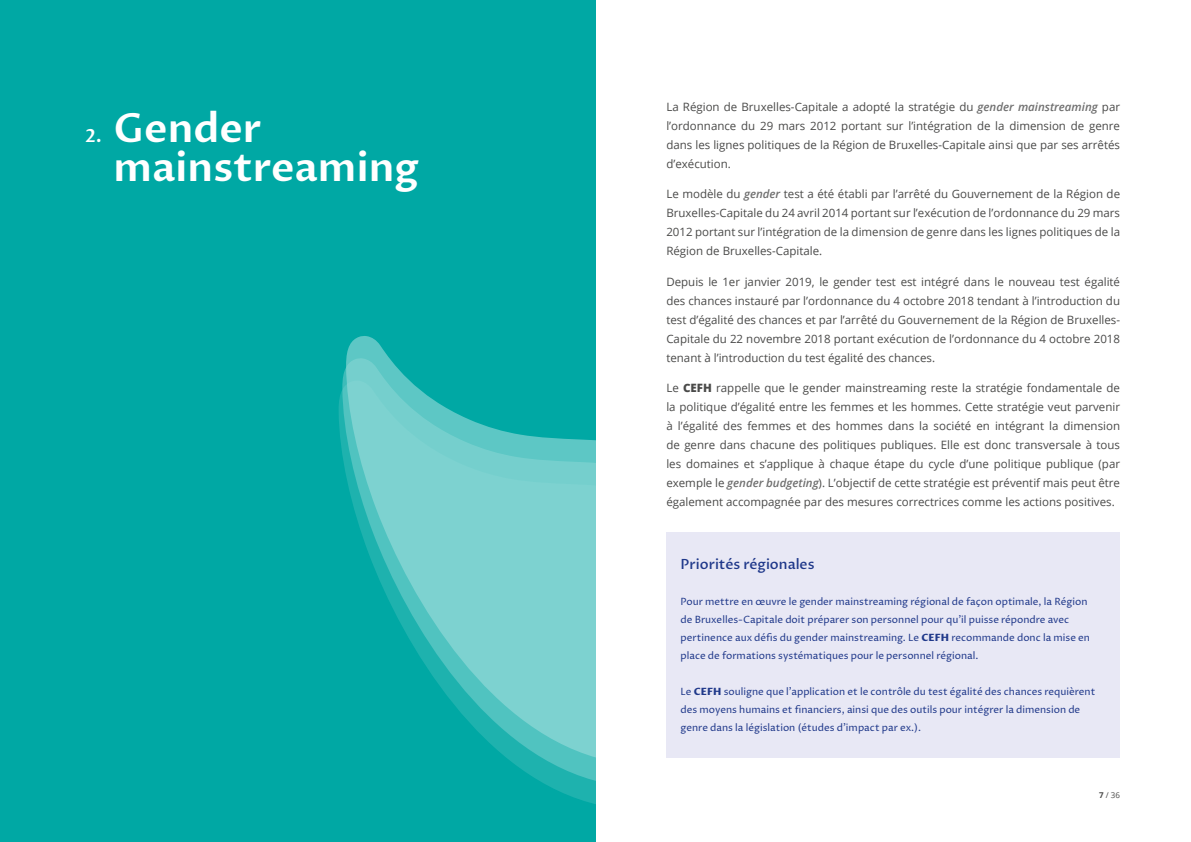
<style>
.page{position:relative;width:1191px;height:842px;background:#fff}
.page>*{position:absolute;margin:0;border:0;box-sizing:border-box;transform-origin:0 0}
.t1{font:600 40px/39px "Proza Libre";color:#fff}
.t2{font:600 18px "Proza Libre";color:#fff}
.t3{font:500 14px "Proza Libre";color:#1f388a}
.t4{font:11.5px/19px "Open Sans";color:#4a4a49;text-align:justify}
.t5{font:10px/18px "Proza Libre";color:#1f388a}
.t6{font:8px "Open Sans";color:#4a4a49}
.s1{font-weight:600;font-style:italic;color:#6f6f6f}
.s2{font-weight:800}
.s3{font-weight:700}
</style>
<div class="page">
<div style="left:0;top:0;width:595px;height:842px;background:#00a8a4"></div>
<svg style="left:342px;top:368px;width:254px;height:429px"></svg>
<svg style="left:346px;top:336px;width:470px;height:439px"></svg>
<div style="left:666px;top:533px;width:454px;height:225px;background:#e8e8f5"></div>
<h2 class="t2" style="left:85px;top:124px;width:19px">2.</h2>
<h1 class="t1" style="left:113px;top:109px;width:307px">Gender mainstreaming</h1>
<p class="t4" style="left:666px;top:97px;width:455px">La Région de Bruxelles-Capitale a adopté la stratégie du <span class="s1">gender mainstreaming</span> par l’ordonnance du 29 mars 2012 portant sur l’intégration de la dimension de genre dans les lignes politiques de la Région de Bruxelles-Capitale ainsi que par ses arrêtés d’exécution.</p>
<p class="t4" style="left:666px;top:184px;width:455px">Le modèle du <span class="s1">gender</span> test a été établi par l’arrêté du Gouvernement de la Région de Bruxelles-Capitale du 24 avril 2014 portant sur l’exécution de l’ordonnance du 29 mars 2012 portant sur l’intégration de la dimension de genre dans les lignes politiques de la Région de Bruxelles-Capitale.</p>
<p class="t4" style="left:666px;top:272px;width:455px">Depuis le 1er janvier 2019, le gender test est intégré dans le nouveau test égalité des chances instauré par l’ordonnance du 4 octobre 2018 tendant à l’introduction du test d’égalité des chances et par l’arrêté du Gouvernement de la Région de Bruxelles-Capitale du 22 novembre 2018 portant exécution de l’ordonnance du 4 octobre 2018 tenant à l’introduction du test égalité des chances.</p>
<p class="t4" style="left:666px;top:378px;width:455px">Le <span class="s2">CEFH</span> rappelle que le gender mainstreaming reste la stratégie fondamentale de la politique d’égalité entre les femmes et les hommes. Cette stratégie veut parvenir à l’égalité des femmes et des hommes dans la société en intégrant la dimension de genre dans chacune des politiques publiques. Elle est donc transversale à tous les domaines et s’applique à chaque étape du cycle d’une politique publique (par exemple le <span class="s1">gender budgeting</span>). L’objectif de cette stratégie est préventif mais peut être également accompagnée par des mesures correctrices comme les actions positives.</p>
<p class="t3" style="left:680px;top:556px;width:135px">Priorités régionales</p>
<p class="t5" style="left:680px;top:593px;width:411px">Pour mettre en œuvre le gender mainstreaming régional de façon optimale, la Région de Bruxelles-Capitale doit préparer son personnel pour qu’il puisse répondre avec pertinence aux défis du gender mainstreaming. Le <span class="s2">CEFH</span> recommande donc la mise en place de formations systématiques pour le personnel régional.</p>
<p class="t5" style="left:680px;top:683px;width:416px">Le <span class="s2">CEFH</span> souligne que l’application et le contrôle du test égalité des chances requièrent des moyens humains et financiers, ainsi que des outils pour intégrer la dimension de genre dans la législation (études d’impact par ex.).</p>
<p class="t6" style="left:1099px;top:790px;width:22px"><span class="s3">7</span> / 36</p>
</div>
